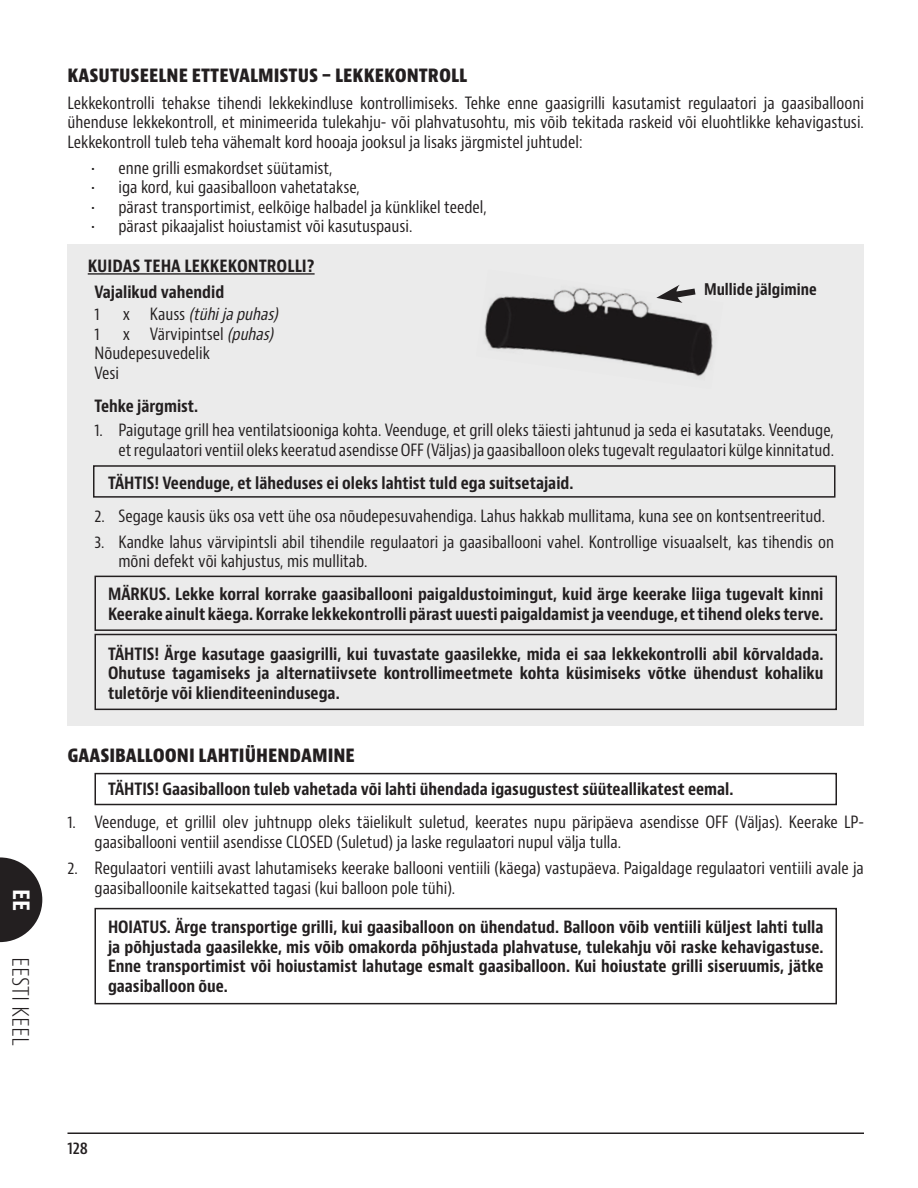
<style>
.page{position:relative;width:918px;height:1188px;background:#fff}
.page>*{position:absolute;margin:0;border:0;box-sizing:border-box;transform-origin:0 0}
.t1{font:300 condensed 24px "Bernina Sans";color:#231f20}
.t2{font:700 condensed 24px "Bernina Sans";color:#fff}
.TXT{font:700 condensed 19.5px "Bernino Sans";color:#231f20}
.TXT-2{font:700 condensed 18px "Bernino Sans";color:#231f20}
.TXT-3{font:condensed 16.5px/19.5px "Bernino Sans";color:#231f20}
.TXT-4{font:700 condensed 16.5px/19.5px "Bernino Sans";color:#231f20;text-align:justify}
.TXT-5{font:italic condensed 16.5px "Bernino Sans";color:#231f20}
.t3{font:600 condensed 16.5px "Bernino Sans";color:#231f20}
.TXT-6{font:700 condensed 15.75px "Bernino Sans";color:#231f20}
.s1{font-style:normal}
.s2{font-style:italic}
</style>
<div class="page">
<hr style="left:68px;top:1132px;width:796px;height:2px;background:#231f20">
<svg style="left:0;top:857px;width:42px;height:85px"></svg>
<div style="left:68px;top:244px;width:796px;height:482px;background:#ebebeb"></div>
<hr style="left:88px;top:273px;width:227px;height:2px;background:#231f20">
<div style="left:94px;top:576px;width:743px;height:55px;border:2px solid #231f20"></div>
<div style="left:94px;top:773px;width:743px;height:32px;border:2px solid #231f20"></div>
<div style="left:94px;top:634px;width:743px;height:76px;border:2px solid #231f20"></div>
<div style="left:94px;top:908px;width:743px;height:96px;border:2px solid #231f20"></div>
<div style="left:93px;top:465px;width:743px;height:33px;border:2px solid #231f20"></div>
<img style="left:484px;top:287px;width:229px;height:90px">
<svg style="left:656px;top:285px;width:46px;height:18px"></svg>
<h1 class="t2" style="left:37px;top:889px;width:24px;rotate:90deg">EE</h1>
<h1 class="t1" style="left:36px;top:957px;width:90px;rotate:90deg">EESTI KEEL</h1>
<p class="TXT" style="left:68px;top:63px;width:401px">KASUTUSEELNE ETTEVALMISTUS – LEKKEKONTROLL</p>
<p class="TXT-3" style="left:68px;top:93px;width:798px;text-align:justify">Lekkekontrolli tehakse tihendi lekkekindluse kontrollimiseks. Tehke enne gaasigrilli kasutamist regulaatori ja gaasiballooni ühenduse lekkekontroll, et minimeerida tulekahju- või plahvatusohtu, mis võib tekitada raskeid või eluohtlikke kehavigastusi.<br>Lekkekontroll tuleb teha vähemalt kord hooaja jooksul ja lisaks järgmistel juhtudel:</p>
<p class="TXT-3" style="left:92px;top:159px;width:243px">• enne grilli esmakordset süütamist,</p>
<p class="TXT-3" style="left:92px;top:178px;width:270px">• iga kord, kui gaasiballoon vahetatakse,</p>
<p class="TXT-3" style="left:92px;top:198px;width:397px">• pärast transportimist, eelkõige halbadel ja künklikel teedel,</p>
<p class="TXT-3" style="left:92px;top:217px;width:322px">• pärast pikaajalist hoiustamist või kasutuspausi.</p>
<p class="TXT-2" style="left:88px;top:255px;width:228px">KUIDAS TEHA LEKKEKONTROLLI?</p>
<p class="TXT-4" style="left:94px;top:283px;width:131px">Vajalikud vahendid</p>
<p class="TXT-3" style="left:94px;top:305px;width:7px">1</p>
<p class="TXT-5" style="left:123px;top:304px;width:161px"><span class="s1">x K a u s s</span> (tühijapuhas)</p>
<p class="TXT-3" style="left:94px;top:325px;width:7px">1</p>
<p class="TXT-3" style="left:123px;top:325px;width:156px">x Värvipintsel <span class="s2">(puhas)</span></p>
<p class="TXT-3" style="left:94px;top:344px;width:117px">Nõudepesuvedelik</p>
<p class="TXT-3" style="left:94px;top:364px;width:26px">Vesi</p>
<p class="TXT-4" style="left:94px;top:397px;width:105px">Tehke järgmist.</p>
<p class="TXT-3" style="left:94px;top:421px;width:741px;text-align:right">1. Paigutage grill hea ventilatsiooniga kohta. Veenduge, et grill oleks täiesti jahtunud ja seda ei kasutataks. Veenduge, et regulaatori ventiil oleks keeratud asendisse OFF (Väljas) ja gaasiballoon oleks tugevalt regulaatori külge kinnitatud.</p>
<p class="TXT-4" style="left:108px;top:473px;width:467px">TÄHTIS! Veenduge, et läheduses ei oleks lahtist tuld ega suitsetajaid.</p>
<p class="TXT-3" style="left:94px;top:506px;width:732px">2. Segage kausis üks osa vett ühe osa nõudepesuvahendiga. Lahus hakkab mullitama, kuna see on kontsentreeritud.</p>
<p class="TXT-3" style="left:118px;top:532px;width:717px;text-indent:-24px">3. Kandke lahus värvipintsli abil tihendile regulaatori ja gaasiballooni vahel. Kontrollige visuaalselt, kas tihendis on mõni defekt või kahjustus, mis mullitab.</p>
<p class="TXT-4" style="left:108px;top:585px;width:717px">MÄRKUS. Lekke korral korrake gaasiballooni paigaldustoimingut, kuid ärge keerake liiga tugevalt kinni<br>Keerake ainult käega. Korrake lekkekontrolli pärast uuesti paigaldamist ja veenduge, et tihend oleks terve.</p>
<p class="TXT-4" style="left:108px;top:644px;width:717px">TÄHTIS! Ärge kasutage gaasigrilli, kui tuvastate gaasilekke, mida ei saa lekkekontrolli abil kõrvaldada.<br>Ohutuse tagamiseks ja alternatiivsete kontrollimeetmete kohta küsimiseks võtke ühendust kohaliku tuletõrje või klienditeenindusega.</p>
<p class="TXT-6" style="left:704px;top:279px;width:114px">Mullide jälgimine</p>
<p class="TXT" style="left:68px;top:743px;width:289px">GAASIBALLOONI LAHTIÜHENDAMINE</p>
<p class="TXT-4" style="left:108px;top:780px;width:627px">TÄHTIS! Gaasiballoon tuleb vahetada või lahti ühendada igasugustest süüteallikatest eemal.</p>
<p class="TXT-3" style="left:94px;top:813px;width:771px;text-indent:-27px">1. Veenduge, et grillil olev juhtnupp oleks täielikult suletud, keerates nupu päripäeva asendisse OFF (Väljas). Keerake LP&shy;gaasiballooni ventiil asendisse CLOSED (Suletud) ja laske regulaatori nupul välja tulla.</p>
<p class="TXT-3" style="left:94px;top:859px;width:771px;text-indent:-27px">2. Regulaatori ventiili avast lahutamiseks keerake ballooni ventiili (käega) vastupäeva. Paigaldage regulaatori ventiili avale ja gaasiballoonile kaitsekatted tagasi (kui balloon pole tühi).</p>
<p class="TXT-4" style="left:108px;top:918px;width:717px">HOIATUS. Ärge transportige grilli, kui gaasiballoon on ühendatud. Balloon võib ventiili küljest lahti tulla ja põhjustada gaasilekke, mis võib omakorda põhjustada plahvatuse, tulekahju või raske kehavigastuse.<br>Enne transportimist või hoiustamist lahutage esmalt gaasiballoon. Kui hoiustate grilli siseruumis, jätke gaasiballoon õue.</p>
<p class="t3" style="left:68px;top:1138px;width:22px">128</p>
</div>
